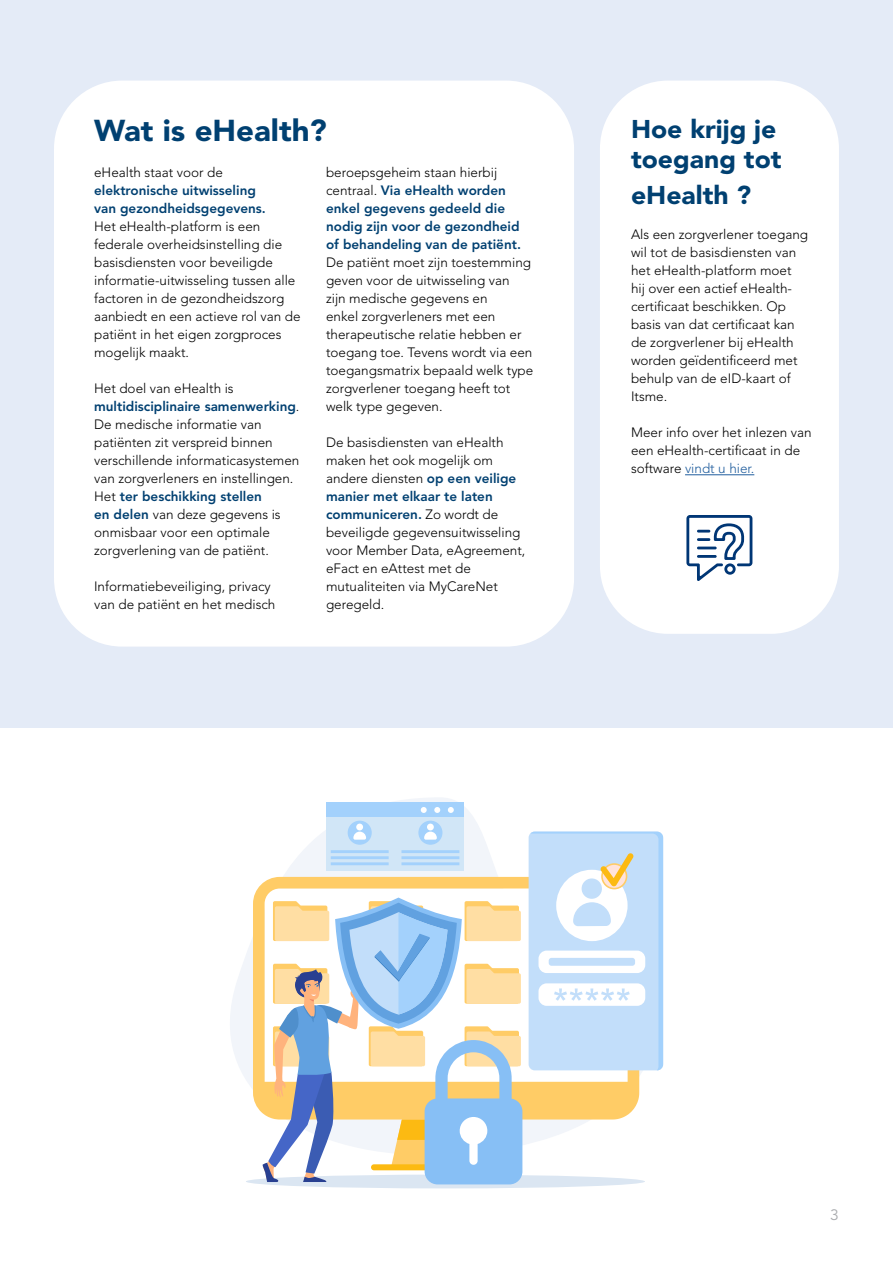
<style>
.page{position:relative;width:893px;height:1263px;background:#fff}
.page>*{position:absolute;margin:0;border:0;box-sizing:border-box;transform-origin:0 0}
.t1{font:900 30px "Avenir LT Std";color:#004071;scale:1.04 1}
.t2{font:900 25.5px/30.6px "Avenir LT Std";color:#004071;scale:1.04 1}
.t3{font:15px "Avenir LT Std";color:#a9abae;scale:1.04 1}
.t4{font:300 13.5px/18px "Avenir LT Std";color:#000}
.t5{font:800 13.5px/18px "Avenir LT Std";color:#004071}
.s1{font-weight:800;color:#004071}
.s2{font-weight:300;color:#000}
.s3{color:#215e9e}
</style>
<div class="page">
<div style="left:0;top:0;width:893px;height:727px;background:#e4ebf7"></div>
<div style="left:54px;top:81px;width:520px;height:566px;background:#fff;border-radius:68px"></div>
<div style="left:600px;top:81px;width:239px;height:553px;background:#fff;border-radius:68px"></div>
<hr style="left:685px;top:474px;width:69px;height:1px;background:#215e9e">
<svg style="left:230px;top:798px;width:251px;height:291px"></svg>
<div style="left:246px;top:1174px;width:399px;height:14px;background:#dbe6f2;border-radius:50%"></div>
<div style="left:326px;top:817px;width:138px;height:53px;background:#d1e6f7"></div>
<div style="left:326px;top:803px;width:138px;height:14px;background:#a3d1fc"></div>
<div style="left:348px;top:821px;width:24px;height:24px;background:#a3d1fc;border-radius:50%"></div>
<div style="left:356px;top:823px;width:7px;height:7px;background:#fff;border-radius:50%"></div>
<div style="left:418px;top:821px;width:24px;height:24px;background:#a3d1fc;border-radius:50%"></div>
<div style="left:427px;top:823px;width:7px;height:7px;background:#fff;border-radius:50%"></div>
<svg style="left:421px;top:807px;width:33px;height:6px"></svg>
<svg style="left:259px;top:831px;width:404px;height:353px"></svg>
<svg style="left:686px;top:515px;width:66px;height:66px"></svg>
<hr style="left:697px;top:555px;width:20px;height:3px;background:#003675">
<h1 class="t1" style="left:94px;top:113px;width:225px">Wat is eHealth?</h1>
<p class="t4" style="left:94px;top:163px;width:130px">eHealth staat voor de</p>
<p class="t5" style="left:94px;top:181px;width:173px">elektronische uitwisseling van gezondheidsgegevens.</p>
<p class="t4" style="left:94px;top:217px;width:208px">Het eHealth-platform is een federale overheidsinstelling die basisdiensten voor beveiligde informatie-uitwisseling tussen alle factoren in de gezondheidszorg aanbiedt en een actieve rol van de patiënt in het eigen zorgproces mogelijk maakt.</p>
<p class="t4" style="left:94px;top:379px;width:207px">Het doel van eHealth is <span class="s1">multidisciplinaire samenwerking</span>.<br>De medische informatie van patiënten zit verspreid binnen verschillende informaticasystemen van zorgverleners en instellingen.<br>Het <span class="s1">ter beschikking stellen<br>en delen</span> van deze gegevens is onmisbaar voor een optimale zorgverlening van de patiënt.</p>
<p class="t4" style="left:94px;top:577px;width:183px">Informatiebeveiliging, privacy van de patiënt en het medisch</p>
<p class="t5" style="left:326px;top:163px;width:197px"><span class="s2">beroepsgeheim staan hierbij centraal.</span> Via eHealth worden enkel gegevens gedeeld die nodig zijn voor de gezondheid of behandeling van de patiënt.</p>
<p class="t4" style="left:326px;top:253px;width:209px">De patiënt moet zijn toestemming geven voor de uitwisseling van<br>zijn medische gegevens en<br>enkel zorgverleners met een therapeutische relatie hebben er toegang toe. Tevens wordt via een toegangsmatrix bepaald welk type zorgverlener toegang heeft tot welk type gegeven.</p>
<p class="t4" style="left:326px;top:433px;width:201px">De basisdiensten van eHealth maken het ook mogelijk om andere diensten <span class="s1">op een veilige manier met elkaar te laten communiceren.</span> Zo wordt de beveiligde gegevensuitwisseling voor Member Data, eAgreement, eFact en eAttest met de mutualiteiten via MyCareNet geregeld.</p>
<h2 class="t2" style="left:631px;top:114px;width:146px">Hoe krijg je toegang tot</h2>
<h2 class="t2" style="left:631px;top:180px;width:117px">eHealth ?</h2>
<p class="t4" style="left:631px;top:226px;width:179px">Als een zorgverlener toegang wil tot de basisdiensten van het eHealth-platform moet hij over een actief eHealth&shy;certificaat beschikken. Op basis van dat certificaat kan de zorgverlener bij eHealth worden geïdentificeerd met behulp van de eID-kaart of<br>Itsme.</p>
<p class="t4" style="left:631px;top:424px;width:182px">Meer info over het inlezen van een eHealth-certificaat in de software <span class="s3">vindt u hier.</span></p>
<p class="t3" style="left:830px;top:1206px;width:10px">3</p>
</div>
